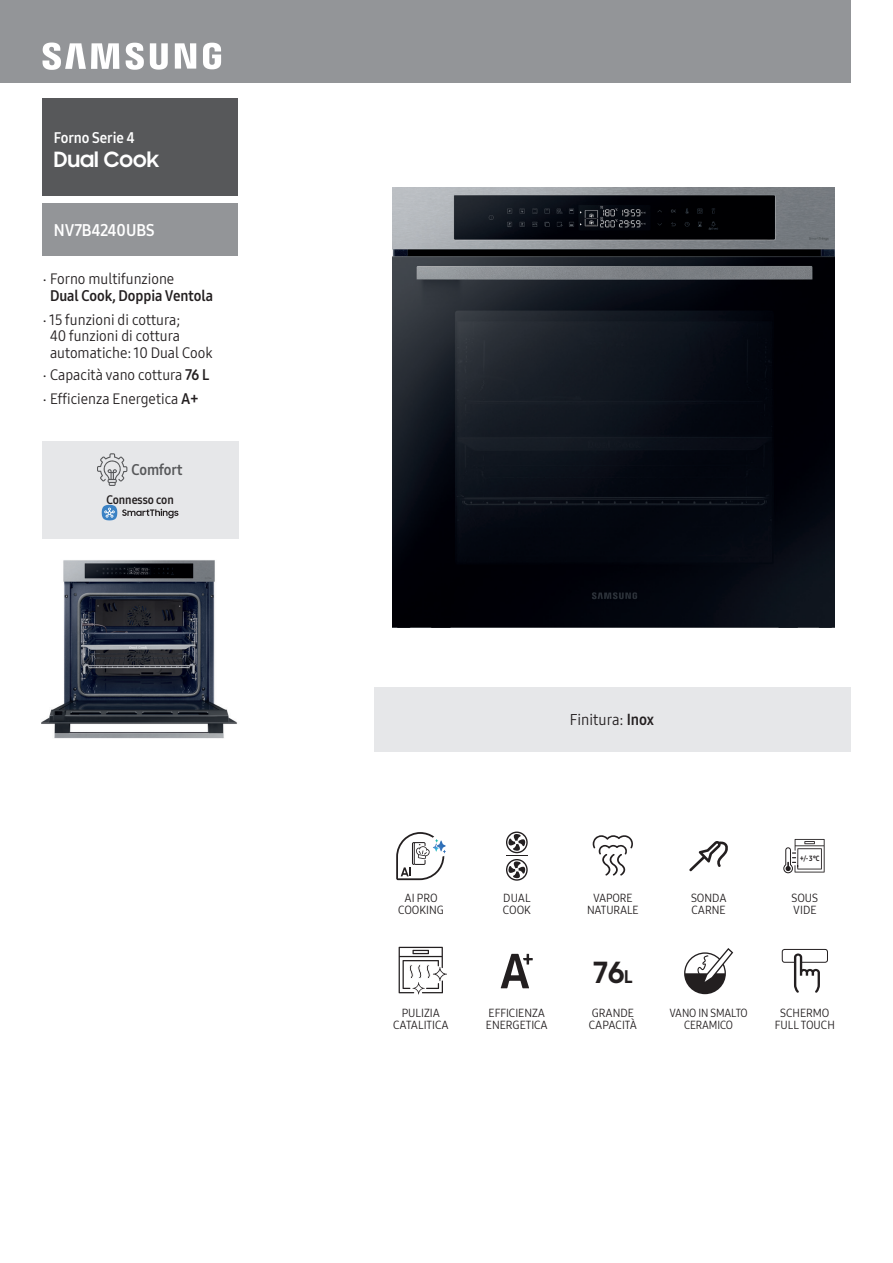
<style>
.page{position:relative;width:893px;height:1263px;background:#fff}
.page>*{position:absolute;margin:0;border:0;box-sizing:border-box;transform-origin:0 0}
.t1{font:700 29.25px "Samsung Sharp Sans";color:#231f20}
.t2{font:700 21px "Samsung Sharp Sans";color:#fff}
.t3{font:16.5px "Samsung One 700 C";color:#fff}
.t4{font:15.6px "Samsung One 400 C";color:#231f20}
.t5{font:15px/16.5px "Samsung One 400 C";color:#231f20}
.t6{font:15px "Samsung One 700 C";color:#231f20}
.t7{font:15px "Samsung One 700 C";color:#fff}
.t8{font:15px "Samsung One 700 C";color:#57585a}
.t9{font:12px "Samsung One 700 C";color:#231f20}
.t10{font:11.7px/11.7px "Samsung One 400 C";color:#231f20}
.t11{font:11.7px/11.7px "Samsung One 400 C";color:#231f20;text-align:center;scale:.95 1}
.t12{font:7.5px "Samsung One 800 C";color:#231f20;scale:.9 1}
.s1{font-family:"Samsung Sharp Sans"}
.s2{font-family:"Samsung One 700 C"}
.s3{font-size:17.55px}
</style>
<div class="page">
<div style="left:0;top:0;width:850px;height:83px;background:#939598"></div>
<div style="left:43px;top:98px;width:195px;height:98px;background:#57585a"></div>
<svg style="left:43px;top:43px;width:178px;height:27px"></svg>
<div style="left:43px;top:203px;width:195px;height:52px;background:#939598"></div>
<div style="left:374px;top:687px;width:476px;height:64px;background:#e6e7e9"></div>
<div style="left:42px;top:441px;width:196px;height:98px;background:#e6e7e9"></div>
<svg style="left:102px;top:505px;width:76px;height:15px"></svg>
<svg style="left:97px;top:453px;width:30px;height:33px"></svg>
<img style="left:392px;top:187px;width:442px;height:441px">
<img style="left:41px;top:560px;width:197px;height:179px">
<svg style="left:501px;top:954px;width:32px;height:34px"></svg>
<svg style="left:684px;top:948px;width:49px;height:46px"></svg>
<svg style="left:399px;top:947px;width:48px;height:47px"></svg>
<svg style="left:593px;top:835px;width:40px;height:40px"></svg>
<svg style="left:689px;top:841px;width:39px;height:30px"></svg>
<svg style="left:506px;top:831px;width:22px;height:50px"></svg>
<div style="left:782px;top:949px;width:46px;height:13px;border:1px solid #231f20;border-radius:2px"></div>
<svg style="left:794px;top:953px;width:26px;height:40px"></svg>
<svg style="left:783px;top:839px;width:42px;height:34px"></svg>
<svg style="left:396px;top:832px;width:50px;height:48px"></svg>
<p class="t7" style="left:54px;top:128px;width:82px">Forno Serie 4</p>
<h2 class="t2" style="left:54px;top:144px;width:107px">Dual Cook</h2>
<p class="t3" style="left:54px;top:219px;width:102px">NV7B4240UBS</p>
<p class="t5" style="left:43px;top:270px;width:133px"><span class="s1">•</span> Forno multifunzione</p>
<p class="t6" style="left:50px;top:285px;width:165px">Dual Cook, Doppia Ventola</p>
<p class="t5" style="left:50px;top:311px;width:164px;text-indent:-8px"><span class="s1">•</span> 15 funzioni di cottura;<br>40 funzioni di cottura automatiche: 10 Dual Cook</p>
<p class="t5" style="left:43px;top:366px;width:168px"><span class="s1">•</span> Capacità vano cottura <span class="s2">76 L</span></p>
<p class="t5" style="left:43px;top:390px;width:157px"><span class="s1">•</span> Efficienza Energetica <span class="s2">A+</span></p>
<p class="t8" style="left:131px;top:460px;width:52px">Comfort</p>
<p class="t9" style="left:106px;top:491px;width:69px">Connesso con</p>
<p class="t4" style="left:570px;top:709px;width:86px">Finitura: <span class="s2">Inox</span></p>
<p class="t10" style="left:398px;top:892px;width:47px;text-align:center">AI PRO<br>COOKING</p>
<p class="t10" style="left:393px;top:1007px;width:57px;text-align:center">PULIZIA<br>CATALITICA</p>
<p class="t10" style="left:503px;top:892px;width:29px">DUAL<br>COOK</p>
<p class="t10" style="left:486px;top:1007px;width:63px">EFFICIENZA<br>ENERGETICA</p>
<p class="t10" style="left:587px;top:892px;width:53px;text-align:center">VAPORE<br>NATURALE</p>
<p class="t10" style="left:691px;top:892px;width:37px">SONDA<br>CARNE</p>
<h1 class="t1" style="left:593px;top:951px;width:42px">76<span class="s3">L</span></h1>
<p class="t10" style="left:589px;top:1007px;width:50px">GRANDE<br>CAPACITÀ</p>
<p class="t11" style="left:669px;top:1007px;width:84px">VANO IN SMALTO<br>CERAMICO</p>
<p class="t12" style="left:800px;top:853px;width:23px">+/- 3 °C</p>
<p class="t10" style="left:791px;top:892px;width:28px">SOUS<br>VIDE</p>
<p class="t10" style="left:775px;top:1007px;width:61px;text-align:center">SCHERMO<br>FULL TOUCH</p>
</div>
